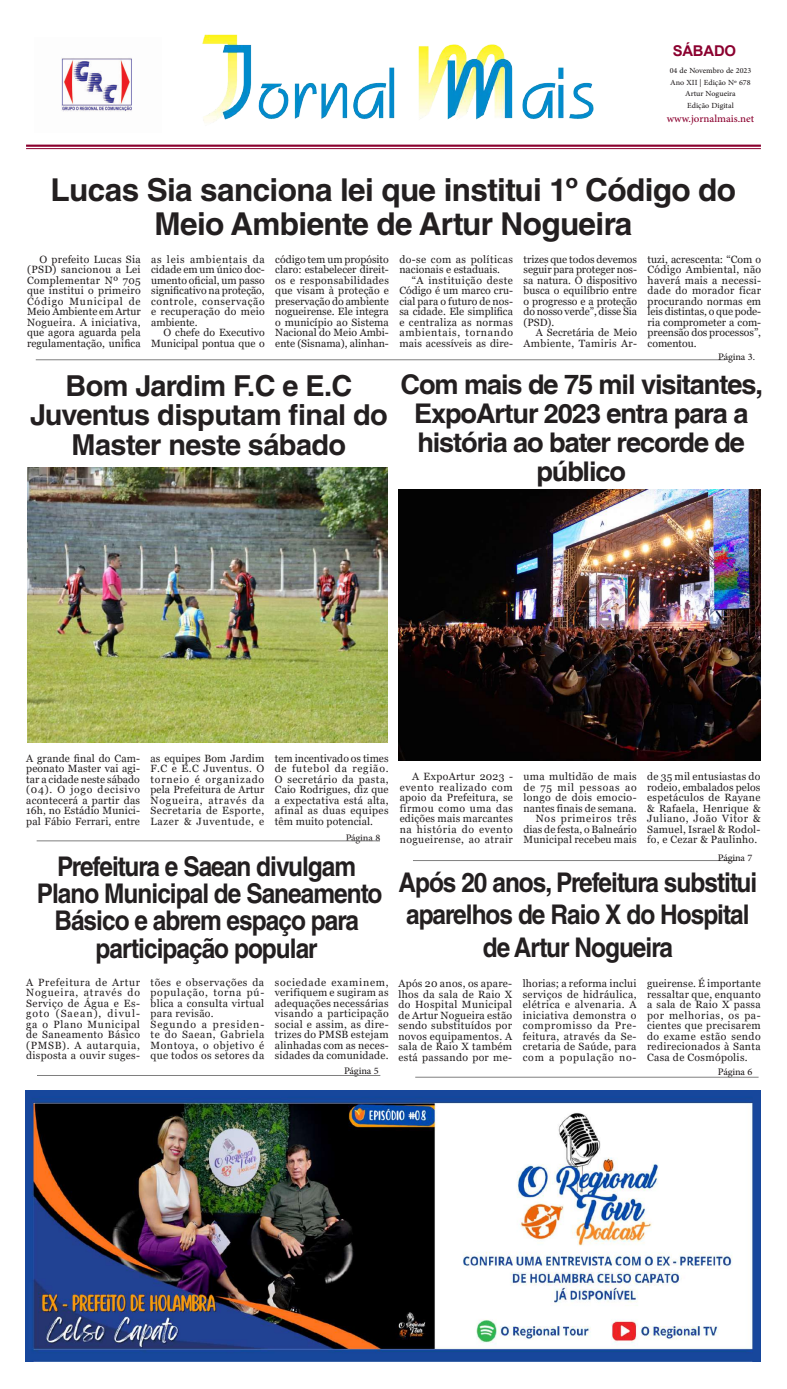
<style>
.page{position:relative;width:787px;height:1389px;background:#fff}
.page>*{position:absolute;margin:0;border:0;box-sizing:border-box;transform-origin:0 0}
.t1{font:700 31.5px/34.1px "Helvetica LT Std";letter-spacing:-.02em;color:#231f20;text-align:center}
.t2{font:700 28.88px/29.8px "Helvetica LT Std";letter-spacing:-.02em;color:#231f20;text-align:center}
.t3{font:700 27.12px/27.1px "Helvetica LT Std";letter-spacing:-.04em;color:#231f20;text-align:center;scale:.9 1}
.t4{font:700 27.12px/28.9px "Helvetica LT";letter-spacing:-.04em;color:#231f20;text-align:center}
.t5{font:14.88px "Adobe Arabic";color:#8b012f}
.t6{font:700 14.88px "Arial";letter-spacing:-.015em;color:#8b012f}
.t7{font:14px "Adobe Arabic";letter-spacing:-.01em;color:#231f20}
.t8{font:10.94px/11.4px "Adobe Arabic";color:#231f20;text-align:center}
.t9{font:10.5px/10.5px "Georgia";letter-spacing:.03em;color:#231f20;text-align:justify}
.t10{font:10.5px/10.5px "Georgia";letter-spacing:.05em;color:#231f20}
.t11{font:10.5px/10.5px "Georgia";color:#231f20;text-align:right}
</style>
<div class="page">
<hr style="left:26px;top:145px;width:734px;height:2px;background:#8b012f">
<hr style="left:26px;top:148px;width:734px;height:1px;background:#8b012f">
<img style="left:202px;top:34px;width:392px;height:89px">
<img style="left:61px;top:58px;width:71px;height:54px">
<hr style="left:36px;top:360px;width:688px;height:1px;background:#7f7f7f">
<hr style="left:413px;top:860px;width:322px;height:1px;background:#7f7f7f">
<hr style="left:415px;top:1077px;width:343px;height:1px;background:#7f7f7f">
<hr style="left:37px;top:841px;width:343px;height:1px;background:#7f7f7f">
<hr style="left:37px;top:1075px;width:343px;height:1px;background:#7f7f7f">
<img style="left:26px;top:1091px;width:734px;height:271px">
<img style="left:398px;top:490px;width:362px;height:271px">
<img style="left:27px;top:467px;width:361px;height:276px">
<h3 class="t6" style="left:672px;top:40px;width:65px">SÁBADO</h3>
<p class="t8" style="left:669px;top:64px;width:83px">04 de Novembro de 2023<br>Ano XII | Edição Nº 678<br>Artur Nogueira<br>Edição Digital</p>
<h3 class="t5" style="left:666px;top:108px;width:89px">www.jornalmais.net</h3>
<h1 class="t1" style="left:51px;top:172px;width:686px">Lucas Sia sanciona lei que institui 1º Código do<br>Meio Ambiente de Artur Nogueira</h1>
<p class="t9" style="left:27px;top:254px;width:115px;text-indent:12px">O prefeito Lucas Sia (PSD) sancionou a Lei Complementar Nº 705 que institui o primeiro Código Municipal de Meio Ambiente em Artur Nogueira. A iniciativa, que agora aguarda pela regulamentação, unifica</p>
<p class="t9" style="left:151px;top:254px;width:115px">as leis ambientais da cidade em um único doc&shy;umento oficial, um passo significativo na proteção, controle, conservação e recuperação do meio ambiente.</p>
<p class="t9" style="left:275px;top:254px;width:115px">código tem um propósito claro: estabelecer direit&shy;os e responsabilidades que visam à proteção e preservação do ambiente nogueirense. Ele integra o município ao Sistema Nacional do Meio Ambi&shy;ente (Sisnama), alinhan-</p>
<p class="t11" style="left:399px;top:254px;width:115px;text-align:left">do-se com as políticas nacionais e estaduais.</p>
<p class="t9" style="left:523px;top:254px;width:115px">trizes que todos devemos seguir para proteger nos&shy;sa natura. O dispositivo busca o equilíbrio entre o progresso e a proteção do nosso verde”, disse Sia (PSD).</p>
<p class="t9" style="left:523px;top:328px;width:115px;text-align:right">A Secretária de Meio<br>Ambiente, Tamiris Ar-</p>
<p class="t9" style="left:647px;top:254px;width:115px">tuzi, acrescenta: “Com o Código Ambiental, não haverá mais a necessi&shy;dade do morador ficar procurando normas em leis distintas, o que pode&shy;ria comprometer a com&shy;preensão dos processos”, comentou.</p>
<p class="t9" style="left:399px;top:275px;width:115px;text-indent:12px">“A instituição deste Código é um marco cru&shy;cial para o futuro de nos&shy;sa cidade. Ele simplifica e centraliza as normas ambientais, tornando mais acessíveis as dire-</p>
<p class="t11" style="left:151px;top:328px;width:115px">O chefe do Executivo<br>Municipal pontua que o</p>
<h2 class="t2" style="left:30px;top:370px;width:359px">Bom Jardim F.C e E.C<br>Juventus disputam final do<br>Master neste sábado</h2>
<h3 class="t7" style="left:718px;top:347px;width:38px">Página 3.</h3>
<h3 class="t4" style="left:400px;top:370px;width:364px">Com mais de 75 mil visitantes,<br>ExpoArtur 2023 entra para a história ao bater recorde de público</h3>
<p class="t9" style="left:26px;top:753px;width:115px">A grande final do Cam&shy;peonato Master vai agi&shy;tar a cidade neste sábado (04). O jogo decisivo acontecerá a partir das 16h, no Estádio Munici&shy;pal Fábio Ferrari, entre</p>
<p class="t9" style="left:150px;top:753px;width:115px">as equipes Bom Jardim F.C e E.C Juventus. O torneio é organizado pela Prefeitura de Artur Nogueira, através da Secretaria de Esporte, Lazer &amp; Juventude, e</p>
<p class="t9" style="left:275px;top:753px;width:115px">tem incentivado os times de futebol da região.<br>O secretário da pasta, Caio Rodrigues, diz que a expectativa está alta, afinal as duas equipes têm muito potencial.</p>
<h3 class="t7" style="left:345px;top:828px;width:36px">Página 8</h3>
<h3 class="t3" style="left:37px;top:853px;width:385px">Prefeitura e Saean divulgam<br>Plano Municipal de Saneamento<br>Básico e abrem espaço para participação popular</h3>
<p class="t9" style="left:26px;top:977px;width:115px">A Prefeitura de Artur Nogueira, através do Serviço de Água e Es&shy;goto (Saean), divul&shy;ga o Plano Municipal de Saneamento Básico (PMSB). A autarquia, disposta a ouvir suges-</p>
<p class="t10" style="left:150px;top:977px;width:115px">tões e observações da população, torna pú&shy;blica a consulta virtual para revisão.<br>Segundo a presiden&shy;te do Saean, Gabriela<br>Montoya, o objetivo é que todos os setores da</p>
<p class="t9" style="left:275px;top:977px;width:115px">sociedade examinem, verifiquem e sugiram as adequações necessárias visando a participação social e assim, as dire&shy;trizes do PMSB estejam alinhadas com as neces&shy;sidades da comunidade.</p>
<h3 class="t7" style="left:344px;top:1061px;width:36px">Página 5</h3>
<p class="t9" style="left:399px;top:772px;width:115px;text-indent:12px">A ExpoArtur 2023 - evento realizado com apoio da Prefeitura, se firmou como uma das edições mais marcantes na história do evento nogueirense, ao atrair</p>
<p class="t9" style="left:523px;top:772px;width:115px;text-align:right">uma multidão de mais de 75 mil pessoas ao longo de dois emocio&shy;nantes finais de semana.<br>Nos primeiros três dias de festa, o Balneário<br>Municipal recebeu mais</p>
<p class="t9" style="left:647px;top:772px;width:115px">de 35 mil entusiastas do rodeio, embalados pelos espetáculos de Rayane &amp; Rafaela, Henrique &amp; Juliano, João Vitor &amp; Samuel, Israel &amp; Rodol&shy;fo, e Cezar &amp; Paulinho.</p>
<h3 class="t7" style="left:717px;top:848px;width:36px">Página 7</h3>
<h3 class="t3" style="left:398px;top:866px;width:400px;line-height:32.4px">Após 20 anos, Prefeitura substitui aparelhos de Raio X do Hospital de Artur Nogueira</h3>
<p class="t9" style="left:398px;top:979px;width:115px">Após 20 anos, os apare&shy;lhos da sala de Raio X do Hospital Municipal de Artur Nogueira estão sendo substituídos por novos equipamentos. A sala de Raio X também está passando por me-</p>
<p class="t9" style="left:522px;top:979px;width:115px">lhorias; a reforma inclui serviços de hidráulica, elétrica e alvenaria. A iniciativa demonstra o compromisso da Pre&shy;feitura, através da Se&shy;cretaria de Saúde, para com a população no-</p>
<p class="t9" style="left:646px;top:979px;width:115px">gueirense. É importante ressaltar que, enquanto a sala de Raio X passa por melhorias, os pa&shy;cientes que precisarem do exame estão sendo redirecionados à Santa Casa de Cosmópolis.</p>
<h3 class="t7" style="left:717px;top:1062px;width:36px">Página 6</h3>
</div>
